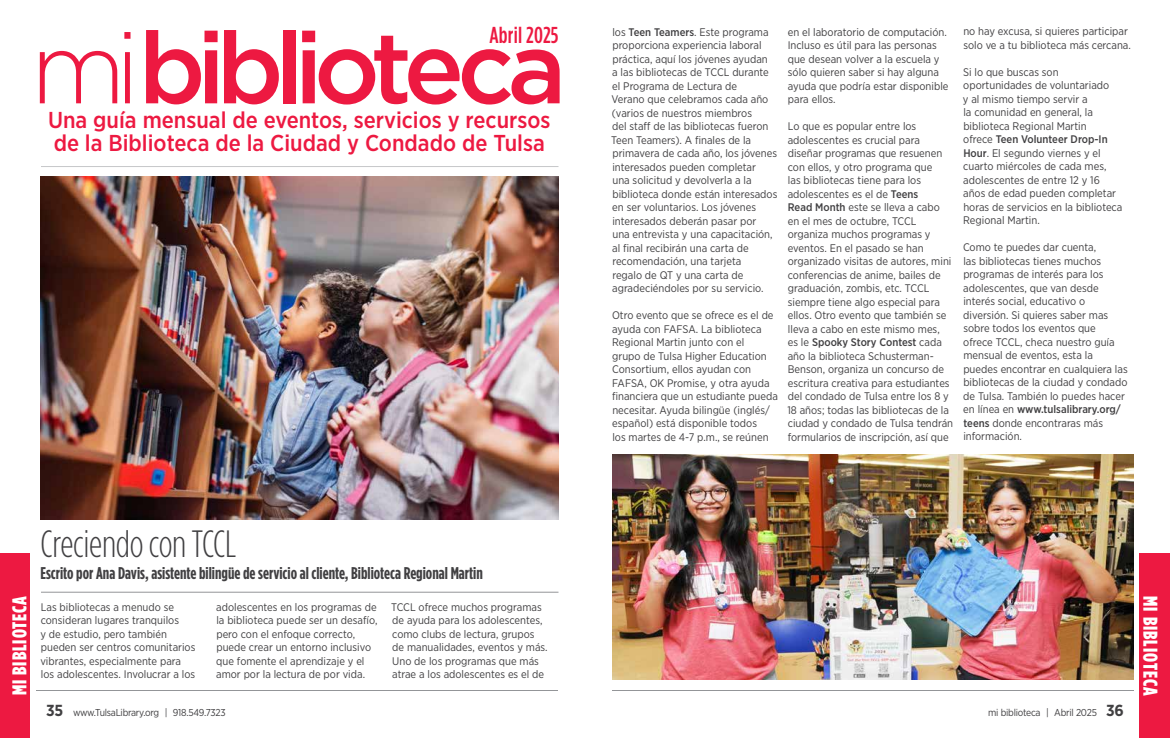
<style>
.page{position:relative;width:1170px;height:738px;background:#fff}
.page>*{position:absolute;margin:0;border:0;box-sizing:border-box;transform-origin:0 0}
.t1{font:500 100.4px "Gotham";letter-spacing:-.09em;color:#ed1941}
.t2{font:300 38px "Gotham Condensed";letter-spacing:-.01em;color:#414042}
.t3{font:500 23px/23px "Gotham Narrow";color:#ed1941}
.t4{font:500 23px "Gotham Condensed";letter-spacing:.01em;color:#ed1941}
.t5{font:900 20px "Gotham Condensed";letter-spacing:.05em;color:#fff}
.t6{font:700 17px "Gotham Condensed";color:#414042}
.t7{font:11px/13.5px "Gotham Narrow";color:#414042}
.t8{font:10px "Gotham Narrow";letter-spacing:-.025em;color:#414042}
.s1{font-weight:300}
.s2{font-weight:500}
.s3{font-weight:700;font-size:16px}
</style>
<div class="page">
<hr style="left:36px;top:690px;width:522px;height:1px;background:#939598">
<div style="left:0;top:554px;width:30px;height:184px;background:#ed1941"></div>
<div style="left:1139px;top:554px;width:31px;height:184px;background:#ed1941"></div>
<hr style="left:612px;top:690px;width:522px;height:1px;background:#939598">
<hr style="left:41px;top:166px;width:517px;height:1px;background:#c7c8ca">
<hr style="left:41px;top:592px;width:517px;height:1px;background:#939598">
<img style="left:40px;top:177px;width:518px;height:342px">
<img style="left:612px;top:455px;width:522px;height:225px">
<h3 class="t4" style="left:489px;top:22px;width:71px">Abril 2025</h3>
<h1 class="t1" style="left:30px;top:2px;width:537px"><span class="s1">mi</span>biblioteca</h1>
<h3 class="t3" style="left:48px;top:108px;width:504px">Una guía mensual de eventos, servicios y recursos de la Biblioteca de la Ciudad y Condado de Tulsa</h3>
<h2 class="t2" style="left:40px;top:522px;width:197px">Creciendo con TCCL</h2>
<h3 class="t6" style="left:40px;top:563px;width:444px">Escrito por Ana Davis, asistente bilingüe de servicio al cliente, Biblioteca Regional Martin</h3>
<p class="t7" style="left:611px;top:25px;width:168px">los <span class="s2">Teen Teamers</span>. Este programa proporciona experiencia laboral práctica, aquí los jóvenes ayudan<br>a las bibliotecas de TCCL durante el Programa de Lectura de<br>Verano que celebramos cada año (varios de nuestros miembros<br>del staff de las bibliotecas fueron<br>Teen Teamers). A finales de la primavera de cada año, los jóvenes interesados pueden completar<br>una solicitud y devolverla a la biblioteca donde están interesados en ser voluntarios. Los jóvenes interesados deberán pasar por<br>una entrevista y una capacitación, al final recibirán una carta de recomendación, una tarjeta<br>regalo de QT y una carta de agradeciéndoles por su servicio.</p>
<p class="t7" style="left:612px;top:308px;width:167px">Otro evento que se ofrece es el de ayuda con FAFSA. La biblioteca<br>Regional Martin junto con el<br>grupo de Tulsa Higher Education<br>Consortium, ellos ayudan con<br>FAFSA, OK Promise, y otra ayuda financiera que un estudiante pueda necesitar. Ayuda bilingüe (inglés/ español) está disponible todos<br>los martes de 4-7 p.m., se reúnen</p>
<p class="t7" style="left:788px;top:25px;width:162px">en el laboratorio de computación.<br>Incluso es útil para las personas que desean volver a la escuela y sólo quieren saber si hay alguna ayuda que podría estar disponible para ellos.</p>
<p class="t7" style="left:787px;top:119px;width:167px">Lo que es popular entre los adolescentes es crucial para diseñar programas que resuenen con ellos, y otro programa que<br>las bibliotecas tiene para los adolescentes es el de <span class="s2">Teens<br>Read Month</span> este se lleva a cabo en el mes de octubre, TCCL organiza muchos programas y eventos. En el pasado se han organizado visitas de autores, mini conferencias de anime, bailes de graduación, zombis, etc. TCCL siempre tiene algo especial para ellos. Otro evento que también se lleva a cabo en este mismo mes,<br>es le <span class="s2">Spooky Story Contest</span> cada año la biblioteca Schusterman-<br>Benson, organiza un concurso de escritura creativa para estudiantes del condado de Tulsa entre los 8 y<br>18 años; todas las bibliotecas de la ciudad y condado de Tulsa tendrán formularios de inscripción, así que</p>
<p class="t7" style="left:963px;top:24px;width:169px">no hay excusa, si quieres participar solo ve a tu biblioteca más cercana.</p>
<p class="t7" style="left:963px;top:65px;width:161px">Si lo que buscas son oportunidades de voluntariado<br>y al mismo tiempo servir a<br>la comunidad en general, la biblioteca Regional Martin<br>ofrece <span class="s2">Teen Volunteer Drop-In<br>Hour</span>. El segundo viernes y el cuarto miércoles de cada mes, adolescentes de entre 12 y 16 años de edad pueden completar horas de servicios en la biblioteca<br>Regional Martin.</p>
<p class="t7" style="left:963px;top:240px;width:166px">Como te puedes dar cuenta,<br>las bibliotecas tienes muchos programas de interés para los adolescentes, que van desde interés social, educativo o diversión. Si quieres saber mas sobre todos los eventos que ofrece TCCL, checa nuestro guía mensual de eventos, esta la puedes encontrar en cualquiera las bibliotecas de la ciudad y condado de Tulsa. También lo puedes hacer en línea en <span class="s2">www.tulsalibrary.org/ teens</span> donde encontraras más información.</p>
<h3 class="t5" style="left:8px;top:695px;width:101px;rotate:-90deg">MI BIBLIOTECA</h3>
<h3 class="t5" style="left:1162px;top:596px;width:101px;rotate:90deg">MI BIBLIOTECA</h3>
<p class="t7" style="left:40px;top:600px;width:157px">Las bibliotecas a menudo se consideran lugares tranquilos<br>y de estudio, pero también pueden ser centros comunitarios vibrantes, especialmente para los adolescentes. Involucrar a los</p>
<p class="t7" style="left:216px;top:600px;width:163px">adolescentes en los programas de la biblioteca puede ser un desafío, pero con el enfoque correcto, puede crear un entorno inclusivo que fomente el aprendizaje y el amor por la lectura de por vida.</p>
<p class="t7" style="left:391px;top:600px;width:158px">TCCL ofrece muchos programas de ayuda para los adolescentes, como clubs de lectura, grupos de manualidades, eventos y más.<br>Uno de los programas que más atrae a los adolescentes es el de</p>
<p class="t8" style="left:46px;top:707px;width:181px"><span class="s3">35</span> www.TulsaLibrary.org | 918.549.7323</p>
<p class="t8" style="left:988px;top:707px;width:137px">mi biblioteca | Abril 2025 <span class="s3">36</span></p>
</div>
